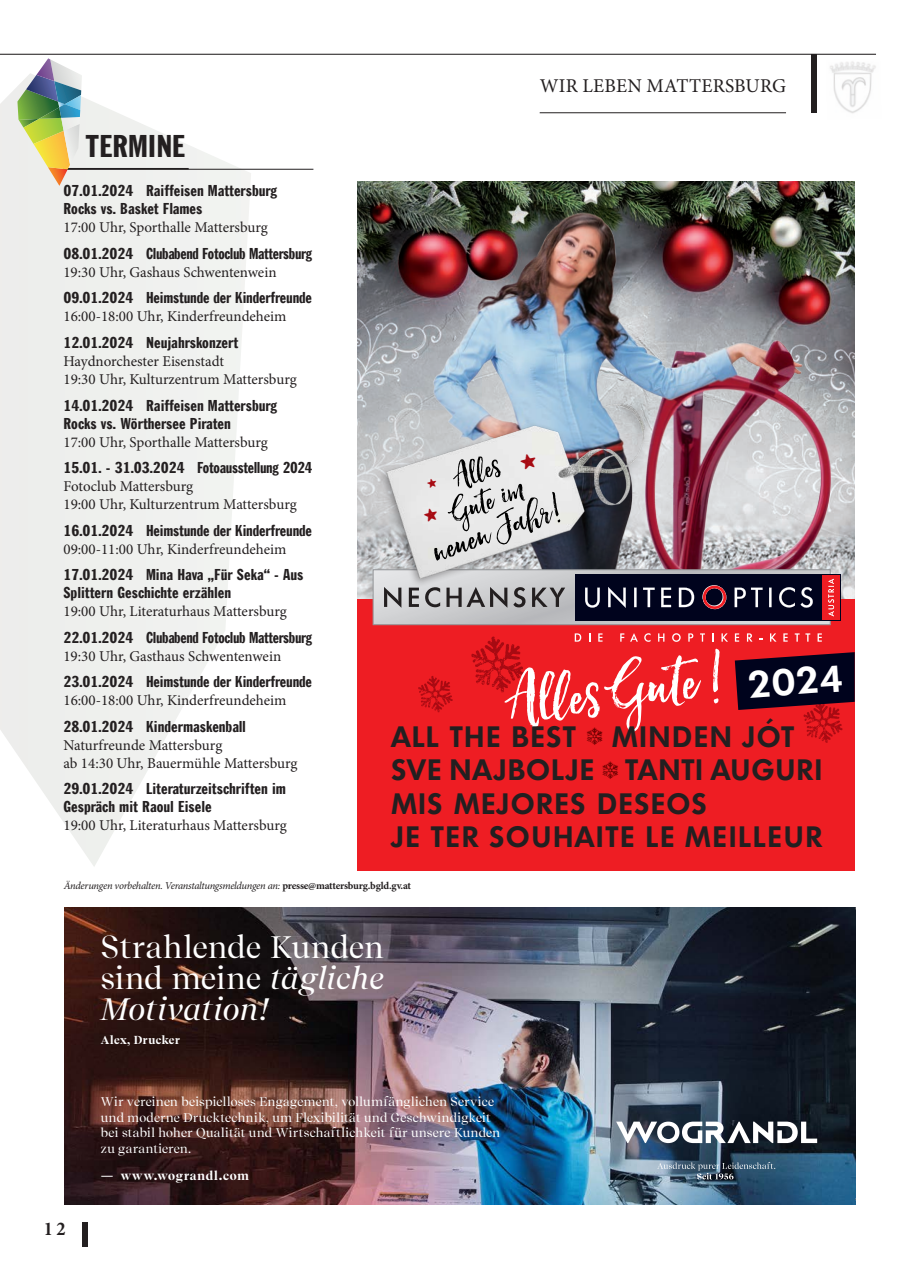
<style>
.page{position:relative;width:919px;height:1268px;background:#fff}
.page>*{position:absolute;margin:0;border:0;box-sizing:border-box;transform-origin:0 0}
.t1{font:82.35px "Hello Sunshine";color:#fff}
.t2{font:46.95px "Hello Sunshine";color:#000}
.t3{font:41.4px/30.5px "Hello Sunshine";color:#000;text-align:center}
.t4{font:600 36.45px "Limerick TS";color:#fff}
.t5{font:30.9px/30.9px "Recife Display";letter-spacing:.01em;color:#fff;text-align:justify}
.t6{font:expanded 30px "Franklin Goth";color:#231f20}
.t7{font:600 28.65px/33.5px "Limerick TS";letter-spacing:.07em;color:#231f20}
.t8{font:19.5px "Minion Pro";letter-spacing:.01em;color:#231f20}
.t9{font:700 condensed 19.5px "Minion Pro";color:#231f20}
.Lauftext{font:expanded 15px/18px "Franklin Goth";color:#231f20}
.Lauftext-2{font:15px/18px "Minion Pro";letter-spacing:-.005em;color:#231f20}
.Lauftext-3{font:expanded 15px/18px "Franklin Goth";letter-spacing:-.02em;color:#231f20}
.t10{font:12.45px/15.6px "Recife Display";letter-spacing:.02em;color:#fff}
.t11{font:700 12.15px "Recife Display";letter-spacing:.06em;color:#fff}
.t12{font:700 11.4px "Recife Display";letter-spacing:.035em;color:#fff}
.Lauftext-4{font:italic 10.5px "Minion Pro";letter-spacing:-.03em;color:#231f20}
.s1{font-family:"Minion Pro";font-stretch:normal}
.s2{font-family:"Franklin Goth";font-stretch:expanded}
.s3{font-family:"Veneer Extras";font-weight:400;font-size:32.25px;color:#690000}
.s4{font-weight:700;font-style:normal}
.s5{font-style:italic}
</style>
<div class="page">
<svg style="left:0;top:87px;width:251px;height:779px"></svg>
<hr style="left:63px;top:168px;width:126px;height:1px;background:#231f20">
<hr style="left:63px;top:169px;width:250px;height:1px;background:#231f20">
<hr style="left:0;top:54px;width:875px;height:1px;background:#231f20">
<div style="left:810px;top:54px;width:6px;height:59px;background:#231f20"></div>
<img style="left:830px;top:61px;width:46px;height:52px">
<hr style="left:539px;top:112px;width:247px;height:1px;background:#231f20">
<div style="left:82px;top:1222px;width:6px;height:24px;background:#231f20"></div>
<img style="left:64px;top:907px;width:791px;height:296px">
<svg style="left:657px;top:1161px;width:118px;height:18px;background:#526c80"></svg>
<svg style="left:616px;top:1121px;width:201px;height:21px"></svg>
<img style="left:357px;top:181px;width:497px;height:417px">
<img style="left:421px;top:182px;width:433px;height:416px">
<div style="left:357px;top:598px;width:497px;height:272px;background:#ee1d23"></div>
<div style="left:821px;top:575px;width:18px;height:44px;background:#ee1d23"></div>
<svg style="left:373px;top:569px;width:461px;height:55px;background:#655f6c"></svg>
<svg style="left:574px;top:633px;width:7px;height:8px"></svg>
<svg style="left:598px;top:633px;width:4px;height:8px"></svg>
<svg style="left:620px;top:633px;width:4px;height:8px"></svg>
<svg style="left:630px;top:633px;width:8px;height:8px"></svg>
<svg style="left:644px;top:633px;width:6px;height:8px"></svg>
<svg style="left:658px;top:633px;width:6px;height:8px"></svg>
<svg style="left:672px;top:633px;width:8px;height:8px"></svg>
<svg style="left:688px;top:633px;width:5px;height:8px"></svg>
<svg style="left:700px;top:633px;width:4px;height:8px"></svg>
<svg style="left:721px;top:633px;width:7px;height:8px"></svg>
<svg style="left:734px;top:633px;width:5px;height:8px"></svg>
<svg style="left:746px;top:633px;width:6px;height:8px"></svg>
<svg style="left:770px;top:633px;width:6px;height:8px"></svg>
<svg style="left:783px;top:633px;width:4px;height:8px"></svg>
<svg style="left:794px;top:633px;width:5px;height:8px"></svg>
<svg style="left:805px;top:633px;width:5px;height:8px"></svg>
<svg style="left:817px;top:633px;width:4px;height:8px"></svg>
<img style="left:372px;top:397px;width:286px;height:192px">
<svg style="left:17px;top:58px;width:65px;height:128px;background:#bbc4a5"></svg>
<svg style="left:734px;top:652px;width:120px;height:58px;background:#26071d"></svg>
<svg style="left:519px;top:452px;width:18px;height:18px"></svg>
<svg style="left:426px;top:477px;width:11px;height:11px"></svg>
<svg style="left:423px;top:507px;width:15px;height:15px"></svg>
<p class="t6" style="left:85px;top:129px;width:102px">TERMINE</p>
<p class="Lauftext" style="left:63px;top:182px;width:215px">07.01.2024 Raiffeisen Mattersburg<br>Rocks vs. Basket Flames<br><span class="s1">17:00 Uhr, Sporthalle Mattersburg</span></p>
<p class="Lauftext-3" style="left:63px;top:244px;width:250px">08.01.2024 Clubabend Fotoclub Mattersburg<br><span class="s1">19:30 Uhr, Gashaus Schwentenwein</span></p>
<p class="Lauftext" style="left:63px;top:289px;width:250px">09.01.2024 Heimstunde der Kinderfreunde<br><span class="s1">16:00-18:00 Uhr, Kinderfreundeheim</span></p>
<p class="Lauftext-2" style="left:63px;top:334px;width:235px"><span class="s2">12.01.2024 Neujahrskonzert<br></span>Haydnorchester Eisenstadt<br>19:30 Uhr, Kulturzentrum Mattersburg</p>
<p class="Lauftext" style="left:63px;top:396px;width:215px">14.01.2024 Raiffeisen Mattersburg<br>Rocks vs. Wörthersee Piraten<br><span class="s1">17:00 Uhr, Sporthalle Mattersburg</span></p>
<p class="Lauftext-2" style="left:63px;top:459px;width:250px"><span class="s2">15.01. - 31.03.2024 Fotoausstellung 2024<br></span>Fotoclub Mattersburg<br>19:00 Uhr, Kulturzentrum Mattersburg</p>
<p class="Lauftext" style="left:63px;top:521px;width:250px">16.01.2024 Heimstunde der Kinderfreunde<br><span class="s1">09:00-11:00 Uhr, Kinderfreundeheim</span></p>
<p class="Lauftext" style="left:63px;top:565px;width:241px">17.01.2024 Mina Hava „Für Seka“ - Aus<br>Splittern Geschichte erzählen<br><span class="s1">19:00 Uhr, Literaturhaus Mattersburg</span></p>
<p class="Lauftext-3" style="left:63px;top:628px;width:250px">22.01.2024 Clubabend Fotoclub Mattersburg<br><span class="s1">19:30 Uhr, Gasthaus Schwentenwein</span></p>
<p class="Lauftext" style="left:63px;top:672px;width:250px">23.01.2024 Heimstunde der Kinderfreunde<br><span class="s1">16:00-18:00 Uhr, Kinderfreundeheim</span></p>
<p class="Lauftext-2" style="left:63px;top:718px;width:236px"><span class="s2">28.01.2024 Kindermaskenball<br></span>Naturfreunde Mattersburg<br>ab 14:30 Uhr, Bauermühle Mattersburg</p>
<p class="Lauftext" style="left:63px;top:779px;width:225px">29.01.2024 Literaturzeitschriften im<br>Gespräch mit Raoul Eisele<br><span class="s1">19:00 Uhr, Literaturhaus Mattersburg</span></p>
<p class="t8" style="left:539px;top:73px;width:248px">WIR LEBEN MATTERSBURG</p>
<p class="t3" style="left:434px;top:471px;width:79px;rotate:-20deg">Alles<br>Gute im</p>
<p class="t2" style="left:423px;top:526px;width:137px;rotate:-20deg">neuen Jahr!</p>
<p class="t1" style="left:498px;top:656px;width:223px;rotate:-7deg">Alles Gute !</p>
<p class="t4" style="left:746px;top:660px;width:96px;rotate:-4deg">2024</p>
<p class="t7" style="left:391px;top:719px;width:432px">ALL THE BEST <span class="s3">U</span> MINDEN JÓT<br>SVE NAJBOLJE <span class="s3">U</span> TANTI AUGURI<br>MIS MEJORES DESEOS<br>JE TER SOUHAITE LE MEILLEUR</p>
<p class="Lauftext-4" style="left:64px;top:878px;width:349px">Änderungen vorbehalten. Veranstaltungsmeldungen an: <span class="s4">presse@mattersburg.bgld.gv.at</span></p>
<p class="t5" style="left:101px;top:931px;width:284px">Strahlende Kunden sind meine <span class="s5">tägliche Motivation!</span></p>
<p class="t12" style="left:101px;top:1031px;width:80px">Alex, Drucker</p>
<p class="t9" style="left:44px;top:1214px;width:23px">12</p>
<p class="t10" style="left:101px;top:1093px;width:401px">Wir vereinen beispielloses Engagement, vollumfänglichen Service und moderne Drucktechnik, um Flexibilität und Geschwindigkeit bei stabil hoher Qualität und Wirtschaftlichkeit für unsere Kunden zu garantieren.</p>
<p class="t11" style="left:101px;top:1166px;width:150px">— www.wograndl.com</p>
</div>
